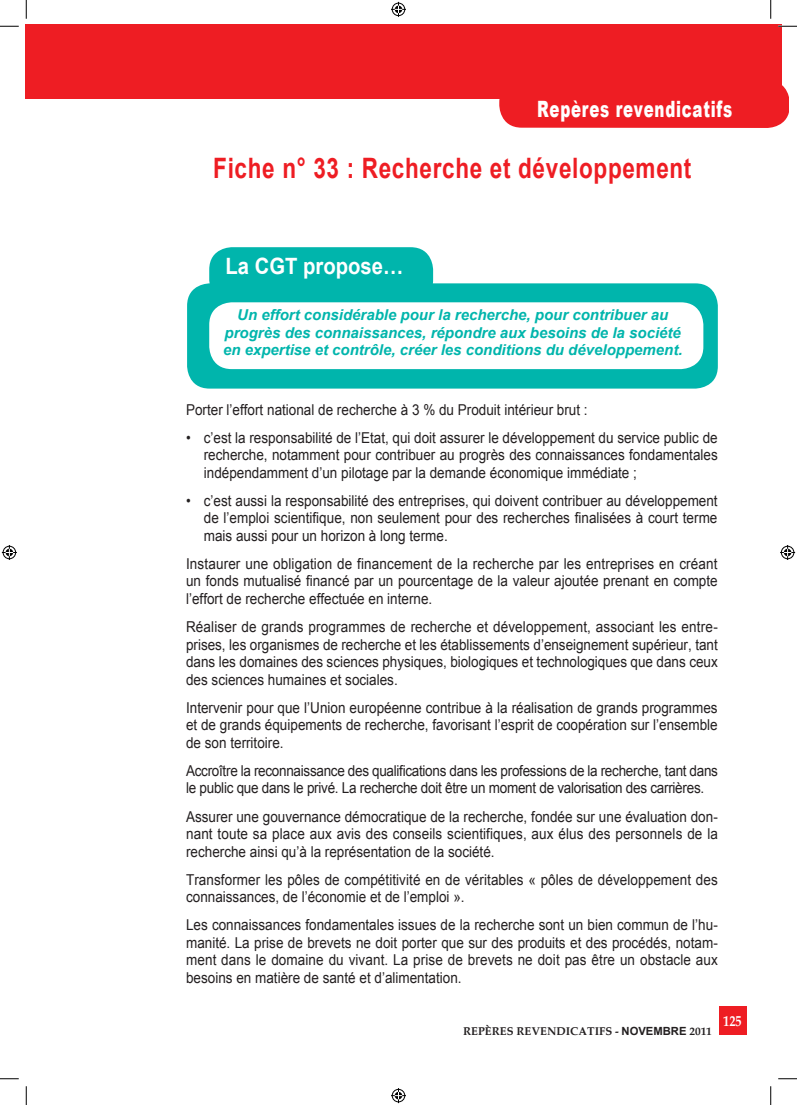
<style>
.page{position:relative;width:797px;height:1105px;background:#fff}
.page>*{position:absolute;margin:0;border:0;box-sizing:border-box;transform-origin:0 0}
.titre__repères_reven{font:700 28.12px "Arial";letter-spacing:.03em;color:#ee1d23;scale:.8 1}
.titre__repères_reven-2{font:900 22.5px "Arial";letter-spacing:.05em;color:#fff;scale:.67 1}
.sous_titre_fiches{font:700 22.5px "Arial";color:#fff;scale:.9 1}
.txt_cgt_propose{font:15px/17.5px "Arial";color:#231f20;text-align:justify;scale:.9 1}
.sous_titre__cgt_prop{font:italic 700 15px/17.5px "Arial";color:#00b5ac;text-align:center}
.txt_cgt_propose-2{font:15px/17.5px "Arial";letter-spacing:-.02em;color:#231f20;scale:.9 1}
.t1{font:700 15px "Palatino";color:#fff;scale:.83 1}
.t2{font:700 11.25px "Palatino";color:#231f20}
.s1{font-family:"Arial"}
</style>
<div class="page">
<div style="left:25px;top:24px;width:756px;height:75px;background:#ee1d23"></div>
<div style="left:499px;top:80px;width:289px;height:48px;background:#ee1d23"></div>
<div style="left:719px;top:1006px;width:27px;height:28px;background:#ee1d23"></div>
<div style="left:209px;top:247px;width:224px;height:55px;background:#00b5ac;border-radius:22px"></div>
<div style="left:187px;top:283px;width:530px;height:106px;background:#00b5ac;border-radius:22px"></div>
<div style="left:209px;top:302px;width:494px;height:67px;background:#fff;border-radius:22px"></div>
<svg style="left:0;top:25px;width:19px;height:2px"></svg>
<svg style="left:778px;top:25px;width:19px;height:2px"></svg>
<svg style="left:0;top:1078px;width:19px;height:1px"></svg>
<svg style="left:778px;top:1078px;width:19px;height:1px"></svg>
<svg style="left:25px;top:0;width:2px;height:19px"></svg>
<svg style="left:25px;top:1086px;width:2px;height:19px"></svg>
<svg style="left:770px;top:0;width:1px;height:19px"></svg>
<svg style="left:770px;top:1086px;width:1px;height:19px"></svg>
<svg style="left:391px;top:2px;width:15px;height:15px"></svg>
<svg style="left:391px;top:1088px;width:15px;height:15px"></svg>
<svg style="left:2px;top:545px;width:15px;height:15px"></svg>
<svg style="left:780px;top:545px;width:15px;height:15px"></svg>
<p class="titre__repères_reven-2" style="left:537px;top:96px;width:293px">Repères revendicatifs</p>
<p class="titre__repères_reven" style="left:213px;top:150px;width:599px">Fiche n° 33 : Recherche et développement</p>
<p class="sous_titre_fiches" style="left:225px;top:251px;width:199px">La CGT propose…</p>
<p class="sous_titre__cgt_prop" style="left:223px;top:307px;width:461px">Un effort considérable pour la recherche, pour contribuer au progrès des connaissances, répondre aux besoins de la société en expertise et contrôle, créer les conditions du développement.</p>
<p class="txt_cgt_propose" style="left:186px;top:401px;width:448px">Porter l’effort national de recherche à 3 % du Produit intérieur brut :</p>
<p class="txt_cgt_propose" style="left:204px;top:429px;width:572px;text-indent:-18px">• c’est la responsabilité de l’Etat, qui doit assurer le développement du service public de recherche, notamment pour contribuer au progrès des connaissances fondamentales indépendamment d’un pilotage par la demande économique immédiate ;</p>
<p class="txt_cgt_propose" style="left:204px;top:492px;width:572px;text-indent:-18px">• c’est aussi la responsabilité des entreprises, qui doivent contribuer au développement de l’emploi scientifique, non seulement pour des recherches finalisées à court terme mais aussi pour un horizon à long terme.</p>
<p class="txt_cgt_propose" style="left:186px;top:555px;width:592px">Instaurer une obligation de financement de la recherche par les entreprises en créant un fonds mutualisé financé par un pourcentage de la valeur ajoutée prenant en compte l’effort de recherche effectuée en interne.</p>
<p class="txt_cgt_propose" style="left:186px;top:618px;width:592px">Réaliser de grands programmes de recherche et développement, associant les entre&shy;prises, les organismes de recherche et les établissements d’enseignement supérieur, tant dans les domaines des sciences physiques, biologiques et technologiques que dans ceux des sciences humaines et sociales.</p>
<p class="txt_cgt_propose" style="left:186px;top:699px;width:592px">Intervenir pour que l’Union européenne contribue à la réalisation de grands programmes et de grands équipements de recherche, favorisant l’esprit de coopération sur l’ensemble de son territoire.</p>
<p class="txt_cgt_propose-2" style="left:186px;top:762px;width:592px">Accroître la reconnaissance des qualifications dans les professions de la recherche, tant dans le public que dans le privé. La recherche doit être un moment de valorisation des carrières.</p>
<p class="txt_cgt_propose" style="left:186px;top:808px;width:592px">Assurer une gouvernance démocratique de la recherche, fondée sur une évaluation don&shy;nant toute sa place aux avis des conseils scientifiques, aux élus des personnels de la recherche ainsi qu’à la représentation de la société.</p>
<p class="txt_cgt_propose" style="left:186px;top:871px;width:592px">Transformer les pôles de compétitivité en de véritables « pôles de développement des connaissances, de l’économie et de l’emploi ».</p>
<p class="txt_cgt_propose" style="left:186px;top:916px;width:592px">Les connaissances fondamentales issues de la recherche sont un bien commun de l’hu&shy;manité. La prise de brevets ne doit porter que sur des produits et des procédés, notam&shy;ment dans le domaine du vivant. La prise de brevets ne doit pas être un obstacle aux besoins en matière de santé et d’alimentation.</p>
<p class="t2" style="left:463px;top:1021px;width:250px">REPÈRES REVENDICATIFS - <span class="s1">NOVEMBRE</span> 2011</p>
<p class="t1" style="left:723px;top:1008px;width:24px">125</p>
</div>
